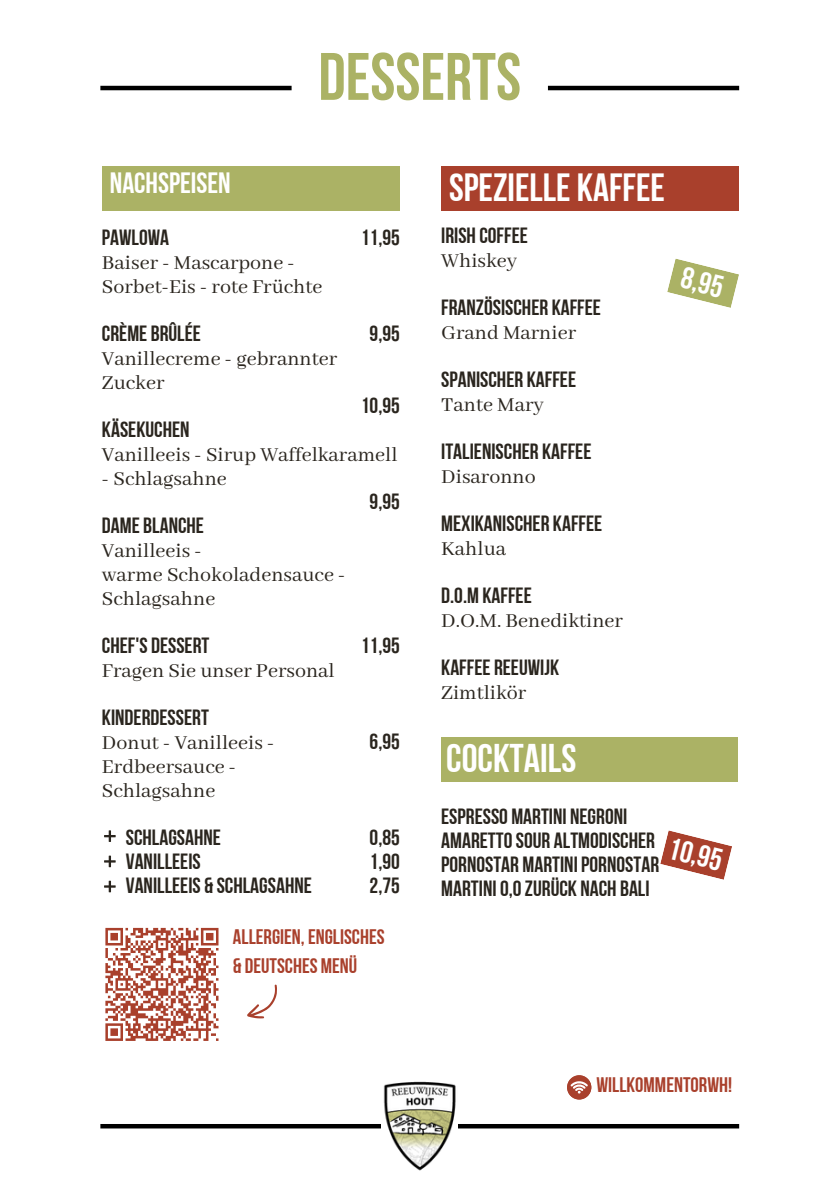
<style>
.page{position:relative;width:839px;height:1191px;background:#fff}
.page>*{position:absolute;margin:0;border:0;box-sizing:border-box;transform-origin:0 0}
.t1{font:67px "Bebas Neue Cyrillic";color:#abb265}
.t2{font:40px "Bebas Neue Cyrillic";color:#fff}
.t3{font:39.2px "Bebas Neue Cyrillic";color:#fff}
.t4{font:31px "Bebas Neue Cyrillic";color:#fff}
.t5{font:29.4px "Bebas Neue Cyrillic";color:#fff}
.t6{font:22px/24px "Bebas Neue Cyrillic";color:#2a251e}
.t7{font:22px/24px "Abhaya Libre";color:#2a251e}
.t8{font:21px/28.6px "Bebas Neue Cyrillic";color:#a9402c}
</style>
<div class="page">
<hr style="left:100px;top:1124px;width:639px;height:4px;background:#000">
<img style="left:376px;top:1081px;width:87px;height:90px">
<hr style="left:100px;top:86px;width:639px;height:4px;background:#000">
<div style="left:291px;top:38px;width:257px;height:93px;background:#fff;border-radius:23px"></div>
<div style="left:102px;top:167px;width:298px;height:44px;background:#abb265"></div>
<div style="left:441px;top:737px;width:296px;height:45px;background:#abb265"></div>
<svg style="left:660px;top:830px;width:72px;height:50px"></svg>
<div style="left:441px;top:167px;width:298px;height:44px;background:#a9402c"></div>
<svg style="left:667px;top:259px;width:72px;height:49px"></svg>
<svg style="left:105px;top:927px;width:114px;height:114px"></svg>
<svg style="left:247px;top:985px;width:29px;height:33px"></svg>
<svg style="left:567px;top:1075px;width:24px;height:24px"></svg>
<svg style="left:104px;top:830px;width:12px;height:12px"></svg>
<svg style="left:104px;top:856px;width:12px;height:11px"></svg>
<svg style="left:104px;top:881px;width:12px;height:11px"></svg>
<h4 class="t1" style="left:318px;top:50px;width:204px">DESSERTS</h4>
<p class="t5" style="left:110px;top:171px;width:122px">NACHSPEISEN</p>
<p class="t6" style="left:102px;top:227px;width:69px">PAWLOWA</p>
<p class="t7" style="left:102px;top:251px;width:194px">Baiser - Mascarpone -</p>
<p class="t7" style="left:102px;top:275px;width:222px">Sorbet-Eis - rote Früchte</p>
<p class="t6" style="left:102px;top:323px;width:100px">CRÈME BRÛLÉE</p>
<p class="t7" style="left:102px;top:347px;width:237px">Vanillecreme - gebrannter<br>Zucker</p>
<p class="t6" style="left:102px;top:419px;width:89px">KÄSEKUCHEN</p>
<p class="t7" style="left:102px;top:443px;width:297px">Vanilleeis - Sirup Waffelkaramell</p>
<p class="t7" style="left:102px;top:467px;width:126px">- Schlagsahne</p>
<p class="t6" style="left:102px;top:515px;width:104px">DAME BLANCHE</p>
<p class="t7" style="left:102px;top:539px;width:101px">Vanilleeis -</p>
<p class="t7" style="left:102px;top:563px;width:245px">warme Schokoladensauce -</p>
<p class="t7" style="left:102px;top:587px;width:115px">Schlagsahne</p>
<p class="t6" style="left:102px;top:635px;width:109px">CHEF'S DESSERT</p>
<p class="t7" style="left:102px;top:659px;width:234px">Fragen Sie unser Personal</p>
<p class="t6" style="left:102px;top:707px;width:108px">KINDERDESSERT</p>
<p class="t7" style="left:102px;top:731px;width:174px">Donut - Vanilleeis -<br>Erdbeersauce -</p>
<p class="t7" style="left:102px;top:779px;width:115px">Schlagsahne</p>
<p class="t6" style="left:126px;top:827px;width:97px">SCHLAGSAHNE</p>
<p class="t6" style="left:126px;top:851px;width:76px">VANILLEEIS</p>
<p class="t6" style="left:126px;top:875px;width:187px">VANILLEEIS &amp; SCHLAGSAHNE</p>
<p class="t6" style="left:361px;top:227px;width:40px">11,95</p>
<p class="t6" style="left:369px;top:323px;width:32px">9,95</p>
<p class="t6" style="left:361px;top:395px;width:40px">10,95</p>
<p class="t6" style="left:369px;top:491px;width:32px">9,95</p>
<p class="t6" style="left:361px;top:635px;width:40px">11,95</p>
<p class="t6" style="left:369px;top:731px;width:32px">6,95</p>
<p class="t6" style="left:369px;top:827px;width:32px">0,85</p>
<p class="t6" style="left:369px;top:851px;width:32px">1,90</p>
<h2 class="t6" style="left:369px;top:875px;width:32px">2,75</h2>
<p class="t8" style="left:233px;top:925px;width:153px">ALLERGIEN, ENGLISCHES &amp; DEUTSCHES MENÜ</p>
<p class="t3" style="left:449px;top:172px;width:217px">SPEZIELLE KAFFEE</p>
<p class="t6" style="left:441px;top:226px;width:88px">IRISH COFFEE</p>
<p class="t7" style="left:441px;top:250px;width:77px">Whiskey</p>
<p class="t6" style="left:441px;top:298px;width:161px">FRANZÖSISCHER KAFFEE</p>
<p class="t7" style="left:441px;top:322px;width:136px">Grand Marnier</p>
<p class="t6" style="left:441px;top:370px;width:136px">SPANISCHER KAFFEE</p>
<p class="t7" style="left:441px;top:394px;width:104px">Tante Mary</p>
<p class="t6" style="left:441px;top:442px;width:152px">ITALIENISCHER KAFFEE</p>
<p class="t7" style="left:441px;top:466px;width:96px">Disaronno</p>
<p class="t6" style="left:441px;top:514px;width:163px">MEXIKANISCHER KAFFEE</p>
<p class="t7" style="left:441px;top:538px;width:66px">Kahlua</p>
<p class="t6" style="left:441px;top:586px;width:92px">D.O.M KAFFEE</p>
<p class="t7" style="left:441px;top:610px;width:183px">D.O.M. Benediktiner</p>
<p class="t6" style="left:441px;top:658px;width:119px">KAFFEE REEUWIJK</p>
<h4 class="t7" style="left:441px;top:682px;width:87px">Zimtlikör</h4>
<h3 class="t4" style="left:684px;top:265px;width:44px;rotate:14deg">8,95</h3>
<p class="t2" style="left:446px;top:742px;width:132px">COCKTAILS</p>
<p class="t6" style="left:441px;top:806px;width:219px">ESPRESSO MARTINI NEGRONI<br>AMARETTOSOUR ALTMODISCHER<br>PORNOSTAR MARTINI PORNOSTAR<br>MARTINI 0,0ZURÜCK NACH BALI</p>
<p class="t4" style="left:671px;top:835px;width:56px;rotate:14deg">10,95</p>
<h4 class="t8" style="left:596px;top:1073px;width:137px">WILLKOMMENTORWH!</h4>
</div>
